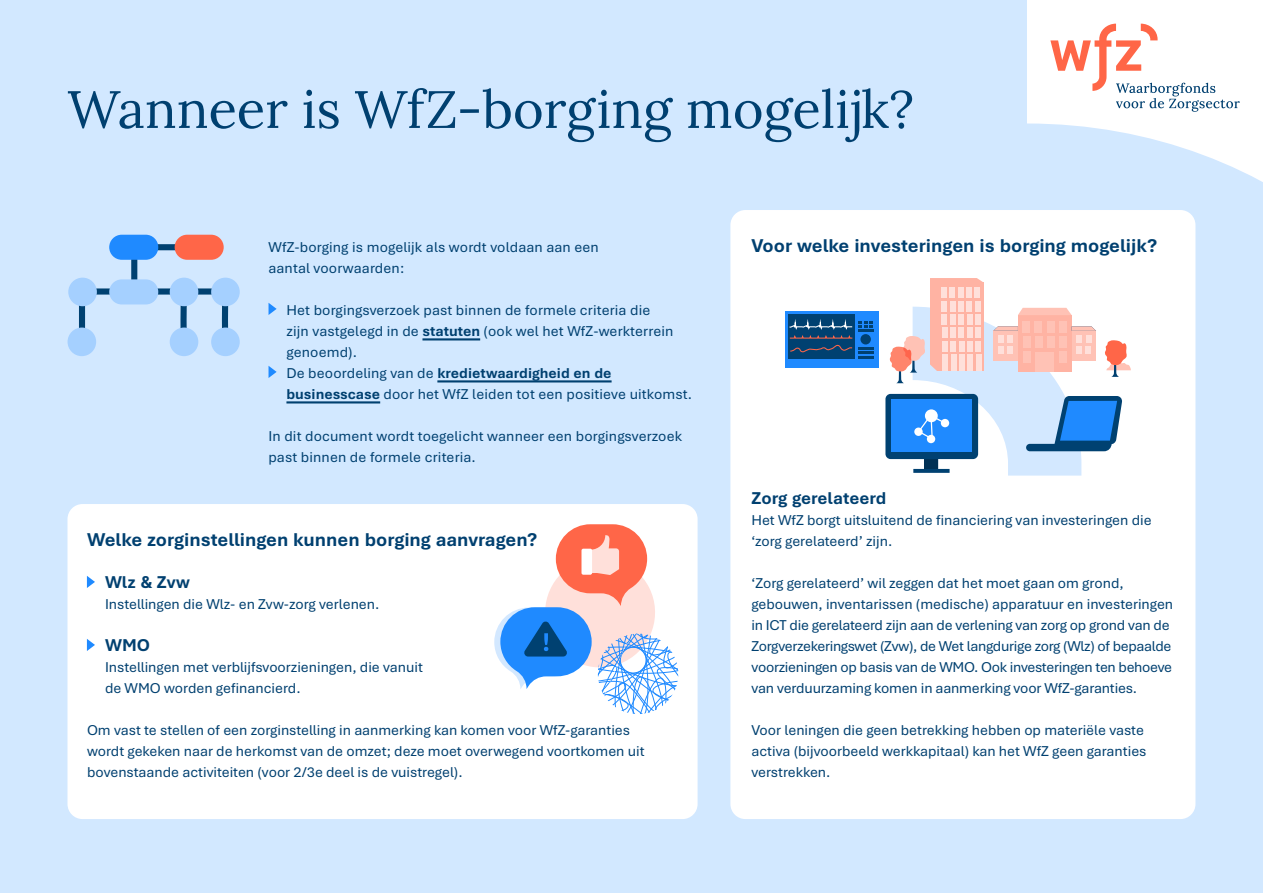
<style>
.page{position:relative;width:1263px;height:893px;background:#d2e8ff}
.page>*{position:absolute;margin:0;border:0;box-sizing:border-box;transform-origin:0 0}
.t1{font:52.5px "Lora";color:#004070}
.t2{font:700 19.5px "Bierstadt";color:#004070}
.t3{font:700 18px "Bierstadt";color:#004070}
.t4{font:15px/21px "Bierstadt";color:#004070}
.s1{font-weight:700}
</style>
<div class="page">
<hr style="left:422px;top:338px;width:58px;height:2px;background:#004070">
<hr style="left:437px;top:380px;width:175px;height:2px;background:#004070">
<hr style="left:286px;top:401px;width:94px;height:2px;background:#004070">
<div style="left:730px;top:210px;width:465px;height:609px;background:#fff;border-radius:15px"></div>
<div style="left:68px;top:504px;width:630px;height:315px;background:#fff;border-radius:15px"></div>
<div style="left:885px;top:394px;width:93px;height:65px;background:#004171;border-radius:5px"></div>
<div style="left:785px;top:311px;width:93px;height:57px;background:#1f8aff"></div>
<div style="left:788px;top:315px;width:66px;height:44px;background:#004171"></div>
<hr style="left:858px;top:356px;width:16px;height:3px;background:#004171">
<svg style="left:789px;top:315px;width:85px;height:39px"></svg>
<svg style="left:890px;top:278px;width:241px;height:198px"></svg>
<svg style="left:494px;top:524px;width:185px;height:190px"></svg>
<div style="left:139px;top:244px;width:48px;height:6px;background:#004171"></div>
<div style="left:131px;top:250px;width:6px;height:44px;background:#004171"></div>
<div style="left:73px;top:288px;width:156px;height:7px;background:#004171"></div>
<svg style="left:220px;top:305px;width:11px;height:24px"></svg>
<svg style="left:178px;top:304px;width:13px;height:26px"></svg>
<div style="left:170px;top:278px;width:28px;height:28px;background:#a5d0ff;border-radius:50%"></div>
<div style="left:211px;top:278px;width:29px;height:28px;background:#a5d0ff;border-radius:50%"></div>
<div style="left:109px;top:235px;width:49px;height:25px;background:#1f8aff;border-radius:13px"></div>
<div style="left:175px;top:235px;width:49px;height:25px;background:#ff6648;border-radius:13px"></div>
<div style="left:109px;top:279px;width:49px;height:25px;background:#a5d0ff;border-radius:13px"></div>
<div style="left:170px;top:328px;width:28px;height:28px;background:#a5d0ff;border-radius:50%"></div>
<div style="left:211px;top:328px;width:29px;height:28px;background:#a5d0ff;border-radius:50%"></div>
<div style="left:79px;top:298px;width:6px;height:41px;background:#004171"></div>
<div style="left:68px;top:328px;width:28px;height:28px;background:#a5d0ff;border-radius:50%"></div>
<div style="left:68px;top:278px;width:29px;height:28px;background:#a5d0ff;border-radius:50%"></div>
<svg style="left:268px;top:366px;width:9px;height:12px"></svg>
<svg style="left:268px;top:303px;width:9px;height:12px"></svg>
<svg style="left:87px;top:639px;width:8px;height:12px"></svg>
<svg style="left:87px;top:576px;width:8px;height:12px"></svg>
<svg style="left:1027px;top:0;width:236px;height:182px;fill:#fff"></svg>
<svg style="left:1050px;top:24px;width:190px;height:88px;background:#f5e6e4"></svg>
<h1 class="t1" style="left:68px;top:69px;width:848px">Wanneer is WfZ-borging mogelijk?</h1>
<p class="t4" style="left:268px;top:237px;width:332px">WfZ-borging is mogelijk als wordt voldaan aan een aantal voorwaarden:</p>
<p class="t4" style="left:286px;top:300px;width:407px">Het borgingsverzoek past binnen de formele criteria die<br>zijn vastgelegd in de <span class="s1">statuten</span> (ook wel het WfZ-werkterrein genoemd).<br>De beoordeling van de <span class="s1">kredietwaardigheid en de businesscase</span> door het WfZ leiden tot een positieve uitkomst.</p>
<p class="t4" style="left:268px;top:426px;width:415px">In dit document wordt toegelicht wanneer een borgingsverzoek past binnen de formele criteria.</p>
<h2 class="t2" style="left:87px;top:529px;width:452px">Welke zorginstellingen kunnen borging aanvragen?</h2>
<p class="t3" style="left:105px;top:572px;width:86px">Wlz &amp; Zvw</p>
<p class="t4" style="left:105px;top:594px;width:276px">Instellingen die Wlz- en Zvw-zorg verlenen.</p>
<p class="t3" style="left:105px;top:635px;width:47px">WMO</p>
<p class="t4" style="left:105px;top:657px;width:319px">Instellingen met verblijfsvoorzieningen, die vanuit de WMO worden gefinancierd.</p>
<p class="t4" style="left:87px;top:720px;width:559px">Om vast te stellen of een zorginstelling in aanmerking kan komen voor WfZ-garanties wordt gekeken naar de herkomst van de omzet; deze moet overwegend voortkomen uit bovenstaande activiteiten (voor 2/3e deel is de vuistregel).</p>
<h2 class="t2" style="left:751px;top:235px;width:407px">Voor welke investeringen is borging mogelijk?</h2>
<p class="t3" style="left:751px;top:488px;width:137px">Zorg gerelateerd</p>
<p class="t4" style="left:751px;top:510px;width:402px">Het WfZ borgt uitsluitend de financiering van investeringen die ‘zorg gerelateerd’ zijn.</p>
<p class="t4" style="left:751px;top:573px;width:423px">‘Zorg gerelateerd’ wil zeggen dat het moet gaan om grond, gebouwen, inventarissen (medische) apparatuur en investeringen in ICT die gerelateerd zijn aan de verlening van zorg op grond van de Zorgverzekeringswet (Zvw), de Wet langdurige zorg (Wlz) of bepaalde voorzieningen op basis van de WMO. Ook investeringen ten behoeve van verduurzaming komen in aanmerking voor WfZ-garanties.</p>
<p class="t4" style="left:751px;top:720px;width:396px">Voor leningen die geen betrekking hebben op materiële vaste activa (bijvoorbeeld werkkapitaal) kan het WfZ geen garanties verstrekken.</p>
</div>
